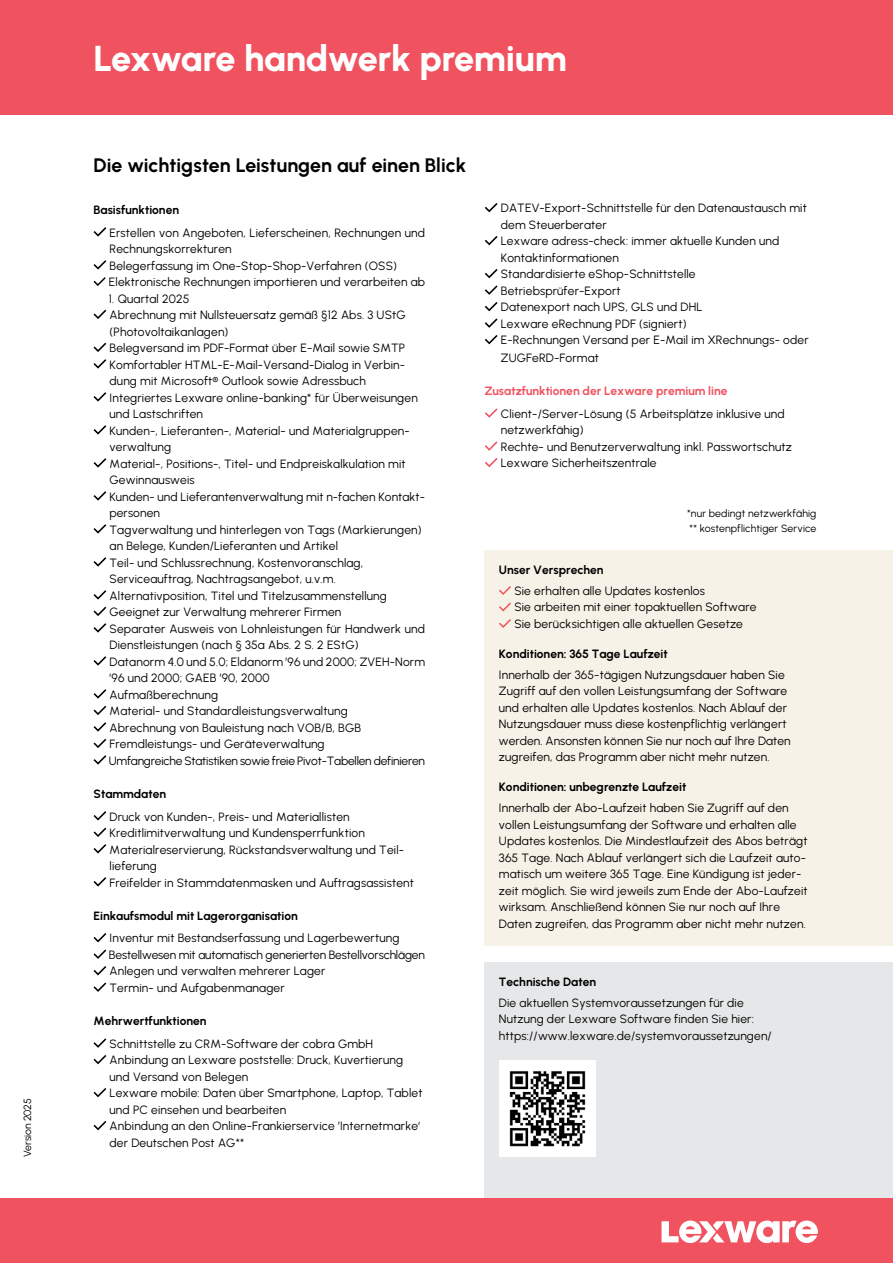
<style>
.page{position:relative;width:893px;height:1263px;background:#fff}
.page>*{position:absolute;margin:0;border:0;box-sizing:border-box;transform-origin:0 0}
.t1{font:800 36px "Urbanist";letter-spacing:-.015em;color:#fff}
.t2{font:700 19.5px "Urbanist";color:#000}
.t3{font:12px/16.5px "Urbanist";letter-spacing:.015em;color:#000}
.t4{font:700 12px "Urbanist";color:#000}
.t5{font:700 12px "Urbanist";color:#f0535f}
.t6{font:10.5px/15px "Urbanist";letter-spacing:.01em;color:#000}
.t7{font:10.5px "Urbanist";letter-spacing:-.015em;color:#000}
</style>
<div class="page">
<div style="left:485px;top:962px;width:408px;height:246px;background:#e6e7e8"></div>
<div style="left:485px;top:550px;width:408px;height:395px;background:#f7f2e7"></div>
<svg style="left:499px;top:586px;width:12px;height:9px"></svg>
<svg style="left:499px;top:602px;width:12px;height:9px"></svg>
<svg style="left:499px;top:619px;width:12px;height:9px"></svg>
<img style="left:499px;top:1060px;width:97px;height:97px">
<div style="left:0;top:0;width:893px;height:115px;background:#f0535f"></div>
<div style="left:0;top:1198px;width:893px;height:65px;background:#f0535f"></div>
<svg style="left:662px;top:1220px;width:156px;height:23px"></svg>
<svg style="left:94px;top:227px;width:12px;height:10px"></svg>
<svg style="left:94px;top:260px;width:12px;height:10px"></svg>
<svg style="left:94px;top:277px;width:12px;height:9px"></svg>
<svg style="left:94px;top:310px;width:12px;height:9px"></svg>
<svg style="left:94px;top:343px;width:12px;height:9px"></svg>
<svg style="left:94px;top:359px;width:12px;height:10px"></svg>
<svg style="left:94px;top:392px;width:12px;height:10px"></svg>
<svg style="left:94px;top:425px;width:12px;height:10px"></svg>
<svg style="left:94px;top:458px;width:12px;height:10px"></svg>
<svg style="left:94px;top:491px;width:12px;height:10px"></svg>
<svg style="left:94px;top:524px;width:12px;height:10px"></svg>
<svg style="left:94px;top:557px;width:12px;height:10px"></svg>
<svg style="left:94px;top:590px;width:12px;height:10px"></svg>
<svg style="left:94px;top:607px;width:12px;height:9px"></svg>
<svg style="left:94px;top:623px;width:12px;height:10px"></svg>
<svg style="left:94px;top:656px;width:12px;height:10px"></svg>
<svg style="left:94px;top:689px;width:12px;height:10px"></svg>
<svg style="left:94px;top:706px;width:12px;height:9px"></svg>
<svg style="left:94px;top:722px;width:12px;height:10px"></svg>
<svg style="left:94px;top:739px;width:12px;height:9px"></svg>
<svg style="left:94px;top:755px;width:12px;height:10px"></svg>
<svg style="left:94px;top:811px;width:12px;height:9px"></svg>
<svg style="left:94px;top:828px;width:12px;height:9px"></svg>
<svg style="left:94px;top:844px;width:12px;height:9px"></svg>
<svg style="left:94px;top:877px;width:12px;height:9px"></svg>
<svg style="left:94px;top:933px;width:12px;height:9px"></svg>
<svg style="left:94px;top:949px;width:12px;height:10px"></svg>
<svg style="left:94px;top:966px;width:12px;height:9px"></svg>
<svg style="left:94px;top:982px;width:12px;height:10px"></svg>
<svg style="left:94px;top:1038px;width:12px;height:10px"></svg>
<svg style="left:94px;top:1055px;width:12px;height:9px"></svg>
<svg style="left:94px;top:1088px;width:12px;height:9px"></svg>
<svg style="left:94px;top:1121px;width:12px;height:9px"></svg>
<svg style="left:485px;top:203px;width:13px;height:9px"></svg>
<svg style="left:485px;top:236px;width:13px;height:9px"></svg>
<svg style="left:485px;top:269px;width:13px;height:9px"></svg>
<svg style="left:485px;top:285px;width:13px;height:10px"></svg>
<svg style="left:485px;top:302px;width:13px;height:9px"></svg>
<svg style="left:485px;top:318px;width:13px;height:10px"></svg>
<svg style="left:485px;top:335px;width:13px;height:9px"></svg>
<svg style="left:485px;top:408px;width:13px;height:10px"></svg>
<svg style="left:485px;top:441px;width:13px;height:10px"></svg>
<svg style="left:485px;top:458px;width:13px;height:9px"></svg>
<p class="t7" style="left:21px;top:1157px;width:60px;rotate:-90deg">Version 2025</p>
<h1 class="t1" style="left:94px;top:33px;width:475px">Lexware handwerk premium</h1>
<h2 class="t2" style="left:94px;top:151px;width:374px">Die wichtigsten Leistungen auf einen Blick</h2>
<p class="t4" style="left:94px;top:201px;width:87px">Basisfunktionen</p>
<p class="t3" style="left:109px;top:224px;width:318px">Erstellen von Angeboten, Lieferscheinen, Rechnungen und Rechnungskorrekturen<br>Belegerfassung im One-Stop-Shop-Verfahren (OSS)<br>Elektronische Rechnungen importieren und verarbeiten ab</p>
<p class="t3" style="left:109px;top:290px;width:318px">1. Quartal 2025<br>Abrechnung mit Nullsteuersatz gemäß §12 Abs. 3 UStG (Photovoltaikanlagen)<br>Belegversand im PDF-Format über E-Mail sowie SMTP Komfortabler HTML-E-Mail-Versand-Dialog in Verbin&shy;dung mit Microsoft® Outlook sowie Adressbuch Integriertes Lexware online-banking* für Überweisungen und Lastschriften<br>Kunden-, Lieferanten-, Material- und Materialgruppen&shy;verwaltung<br>Material-, Positions-, Titel- und Endpreiskalkulation mit Gewinnausweis<br>Kunden- und Lieferantenverwaltung mit n-fachen Kontakt&shy;personen<br>Tagverwaltung und hinterlegen von Tags (Markierungen) an Belege, Kunden/Lieferanten und Artikel<br>Teil- und Schlussrechnung, Kostenvoranschlag, Serviceauftrag, Nachtragsangebot, u.v.m.<br>Alternativposition, Titel und Titelzusammenstellung Geeignet zur Verwaltung mehrerer Firmen<br>Separater Ausweis von Lohnleistungen für Handwerk und Dienstleistungen (nach § 35a Abs. 2 S. 2 EStG)<br>Datanorm 4.0 und 5.0; Eldanorm ’96 und 2000; ZVEH-Norm ’96 und 2000; GAEB ’90, 2000<br>Aufmaßberechnung<br>Material- und Standardleistungsverwaltung<br>Abrechnung von Bauleistung nach VOB/B, BGB Fremdleistungs- und Geräteverwaltung<br>Umfangreiche Statistiken sowie freie Pivot-Tabellen definieren</p>
<p class="t4" style="left:94px;top:785px;width:74px">Stammdaten</p>
<p class="t3" style="left:110px;top:808px;width:306px">Druck von Kunden-, Preis- und Materiallisten Kreditlimitverwaltung und Kundensperrfunktion Materialreservierung, Rückstandsverwaltung und Teil&shy;lieferung<br>Freifelder in Stammdatenmasken und Auftragsassistent</p>
<p class="t4" style="left:94px;top:907px;width:206px">Einkaufsmodul mit Lagerorganisation</p>
<p class="t3" style="left:109px;top:930px;width:317px">Inventur mit Bestandserfassung und Lagerbewertung Bestellwesen mit automatisch generierten Bestellvorschlägen Anlegen und verwalten mehrerer Lager<br>Termin- und Aufgabenmanager</p>
<p class="t4" style="left:94px;top:1012px;width:115px">Mehrwertfunktionen</p>
<p class="t3" style="left:110px;top:1035px;width:314px">Schnittstelle zu CRM-Software der cobra GmbH Anbindung an Lexware poststelle: Druck, Kuvertierung und Versand von Belegen<br>Lexware mobile: Daten über Smartphone, Laptop, Tablet und PC einsehen und bearbeiten<br>Anbindung an den Online-Frankierservice ’Internetmarke‘ der Deutschen Post AG**</p>
<p class="t3" style="left:501px;top:199px;width:309px">DATEV-Export-Schnittstelle für den Datenaustausch mit dem Steuerberater<br>Lexware adress-check: immer aktuelle Kunden und Kontaktinformationen<br>Standardisierte eShop-Schnittstelle Betriebsprüfer-Export<br>Datenexport nach UPS, GLS und DHL<br>Lexware eRechnung PDF (signiert)<br>E-Rechnungen Versand per E-Mail im XRechnungs- oder ZUGFeRD-Format</p>
<p class="t5" style="left:485px;top:382px;width:244px">Zusatzfunktionen der Lexware premium line</p>
<p class="t3" style="left:501px;top:405px;width:293px">Client-/Server-Lösung (5 Arbeitsplätze inklusive und netzwerkfähig)<br>Rechte- und Benutzerverwaltung inkl. Passwortschutz Lexware Sicherheitszentrale</p>
<p class="t6" style="left:687px;top:505px;width:131px">*nur bedingt netzwerkfähig ** kostenpflichtiger Service</p>
<p class="t4" style="left:499px;top:562px;width:106px">Unser Versprechen</p>
<p class="t3" style="left:514px;top:582px;width:244px">Sie erhalten alle Updates kostenlos<br>Sie arbeiten mit einer topaktuellen Software<br>Sie berücksichtigen alle aktuellen Gesetze</p>
<p class="t4" style="left:499px;top:645px;width:170px">Konditionen: 365 Tage Laufzeit</p>
<p class="t3" style="left:499px;top:666px;width:293px">Innerhalb der 365-tägigen Nutzungsdauer haben Sie Zugriff auf den vollen Leistungsumfang der Software und erhalten alle Updates kostenlos. Nach Ablauf der Nutzungsdauer muss diese kostenpflichtig verlängert werden. Ansonsten können Sie nur noch auf Ihre Daten zugreifen, das Programm aber nicht mehr nutzen.</p>
<p class="t4" style="left:499px;top:779px;width:189px">Konditionen: unbegrenzte Laufzeit</p>
<p class="t3" style="left:499px;top:799px;width:310px">Innerhalb der Abo-Laufzeit haben Sie Zugriff auf den vollen Leistungsumfang der Software und erhalten alle Updates kostenlos. Die Mindestlaufzeit des Abos beträgt 365 Tage. Nach Ablauf verlängert sich die Laufzeit auto&shy;matisch um weitere 365 Tage. Eine Kündigung ist jeder&shy;zeit möglich. Sie wird jeweils zum Ende der Abo-Laufzeit wirksam. Anschließend können Sie nur noch auf Ihre Daten zugreifen, das Programm aber nicht mehr nutzen.</p>
<p class="t4" style="left:499px;top:973px;width:99px">Technische Daten</p>
<p class="t3" style="left:499px;top:994px;width:274px">Die aktuellen Systemvoraussetzungen für die<br>Nutzung der Lexware Software finden Sie hier: https://www.lexware.de/systemvoraussetzungen/</p>
</div>
